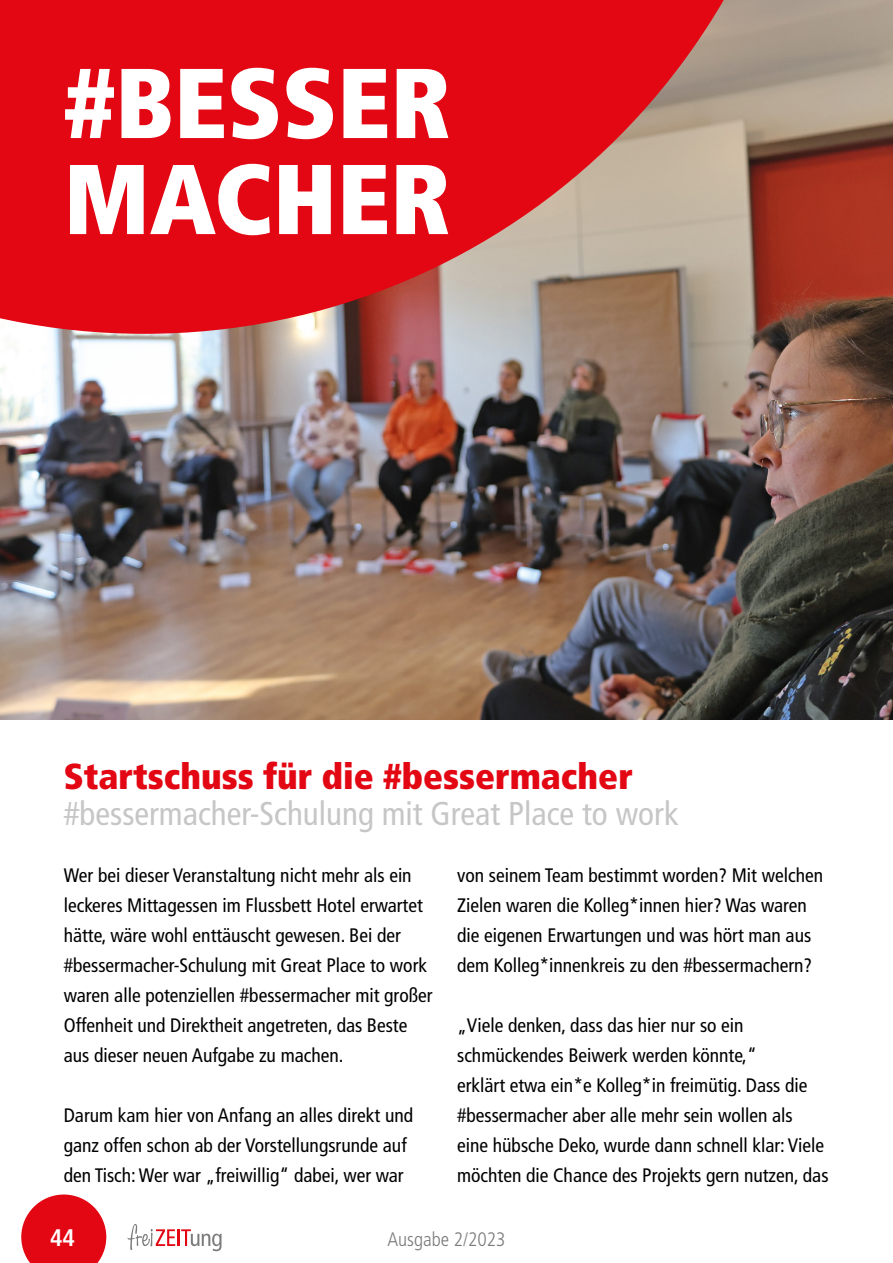
<style>
.page{position:relative;width:893px;height:1263px;background:#fff}
.page>*{position:absolute;margin:0;border:0;box-sizing:border-box;transform-origin:0 0}
.t1{font:900 condensed 99px/96px "Frutiger LT Std";color:#fff}
.t2{font:900 condensed 36px "Frutiger LT Std";color:#e30613}
.t3{font:condensed 33px "Frutiger LT Std";color:#c6c6c6}
.t4{font:700 condensed 24px "Frutiger LT Std";color:#fff}
.t5{font:condensed 19.5px/30px "Frutiger LT Std";color:#000}
.t6{font:300 condensed 19.5px "Frutiger LT Std";color:#7c7b7b}
</style>
<div class="page">
<img style="left:0;top:0;width:893px;height:719px">
<svg style="left:0;top:0;width:814px;height:334px;background:#d23236"></svg>
<svg style="left:21px;top:1194px;width:85px;height:69px"></svg>
<svg style="left:128px;top:1224px;width:94px;height:27px"></svg>
<h1 class="t1" style="left:64px;top:55px;width:389px">#BESSER<br>MACHER</h1>
<h2 class="t2" style="left:64px;top:754px;width:571px">Startschuss für die #bessermacher</h2>
<h3 class="t3" style="left:64px;top:794px;width:616px">#bessermacher-Schulung mit Great Place to work</h3>
<p class="t5" style="left:64px;top:860px;width:370px">Wer bei dieser Veranstaltung nicht mehr als ein leckeres Mittagessen im Flussbett Hotel erwartet hätte, wäre wohl enttäuscht gewesen. Bei der #bessermacher-Schulung mit Great Place to work waren alle potenziellen #bessermacher mit großer Offenheit und Direktheit angetreten, das Beste aus dieser neuen Aufgabe zu machen.</p>
<p class="t5" style="left:64px;top:1100px;width:351px">Darum kam hier von Anfang an alles direkt und ganz offen schon ab der Vorstellungsrunde auf den Tisch: Wer war „freiwillig“ dabei, wer war</p>
<p class="t5" style="left:457px;top:860px;width:367px">von seinem Team bestimmt worden? Mit welchen Zielen waren die Kolleg*innen hier? Was waren die eigenen Erwartungen und was hört man aus dem Kolleg*innenkreis zu den #bessermachern?</p>
<p class="t5" style="left:457px;top:1010px;width:373px">„Viele denken, dass das hier nur so ein schmückendes Beiwerk werden könnte,“<br>erklärt etwa ein*e Kolleg*in freimütig. Dass die #bessermacher aber alle mehr sein wollen als eine hübsche Deko, wurde dann schnell klar: Viele möchten die Chance des Projekts gern nutzen, das</p>
<p class="t4" style="left:50px;top:1223px;width:26px">44</p>
<p class="t6" style="left:387px;top:1228px;width:120px">Ausgabe 2/2023</p>
</div>
